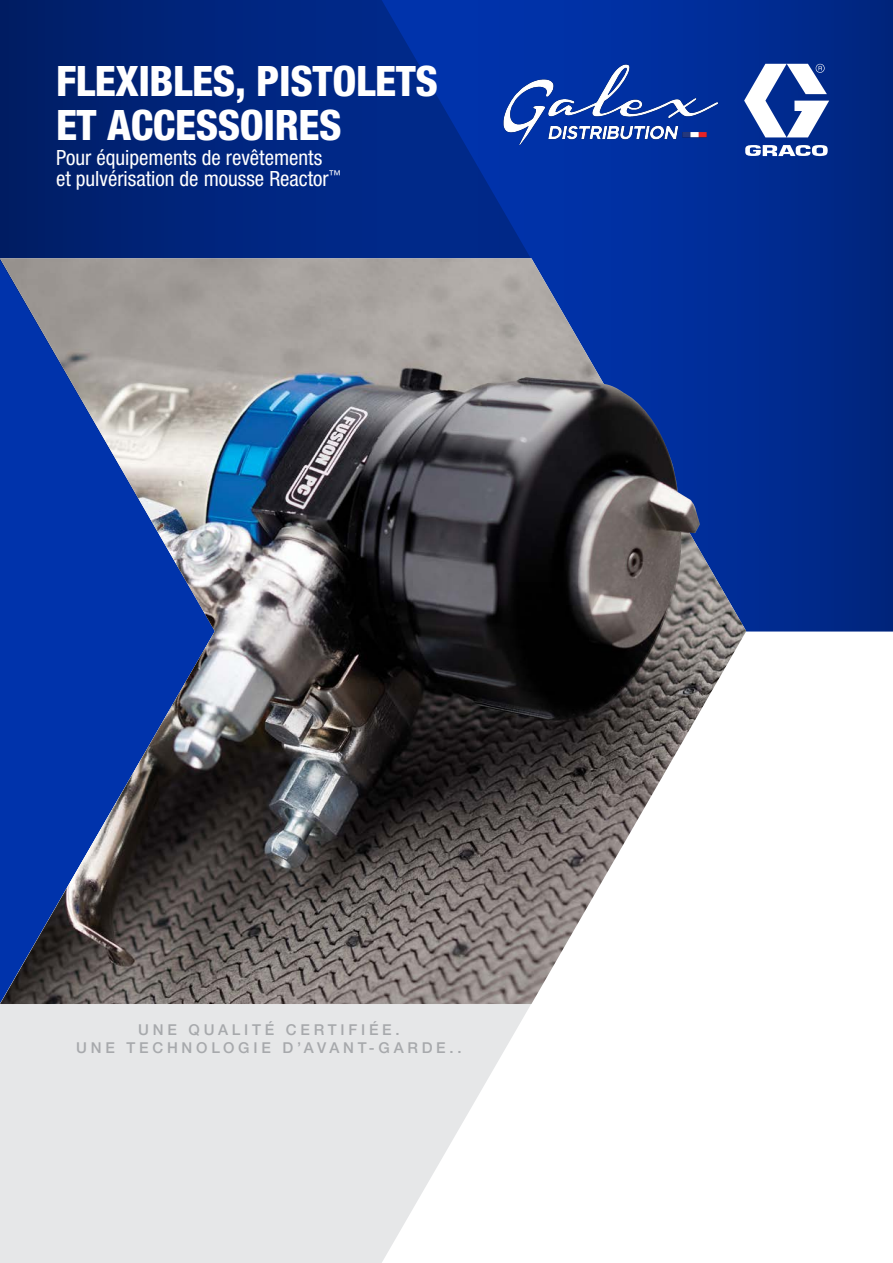
<style>
.page{position:relative;width:893px;height:1263px;background:#fff}
.page>*{position:absolute;margin:0;border:0;box-sizing:border-box;transform-origin:0 0}
.t1{font:800 condensed 42px/43.5px "Helvetica Neue LTW1 G";letter-spacing:-.01em;color:#fff}
.t2{font:condensed 21px/20.5px "Helvetica Neue LTW1 G";color:#fff}
.t3{font:500 15px/18px "Helvetica Neue LTW1 G";letter-spacing:.25em;color:#a7a9ac;text-align:center}
</style>
<div class="page">
<svg style="left:746px;top:0;width:147px;height:631px;background:#002887"></svg>
<svg style="left:0;top:0;width:746px;height:258px;background:#002887"></svg>
<svg style="left:0;top:1004px;width:531px;height:259px;background:#e9eaeb"></svg>
<svg style="left:744px;top:63px;width:85px;height:74px"></svg>
<svg style="left:745px;top:145px;width:83px;height:11px"></svg>
<img style="left:0;top:258px;width:746px;height:746px">
<img style="left:487px;top:378px;width:213px;height:342px">
<img style="left:497px;top:62px;width:228px;height:89px">
<h1 class="t1" style="left:56px;top:59px;width:383px">FLEXIBLES, PISTOLETS<br>ET ACCESSOIRES</h1>
<p class="t2" style="left:56px;top:148px;width:286px">Pour équipements de revêtements et pulvérisation de mousse Reactor<sup>™</sup></p>
<p class="t3" style="left:76px;top:1020px;width:387px">UNE QUALITÉ CERTIFIÉE.<br>UNE TECHNOLOGIE D’AVANT-GARDE..</p>
</div>
